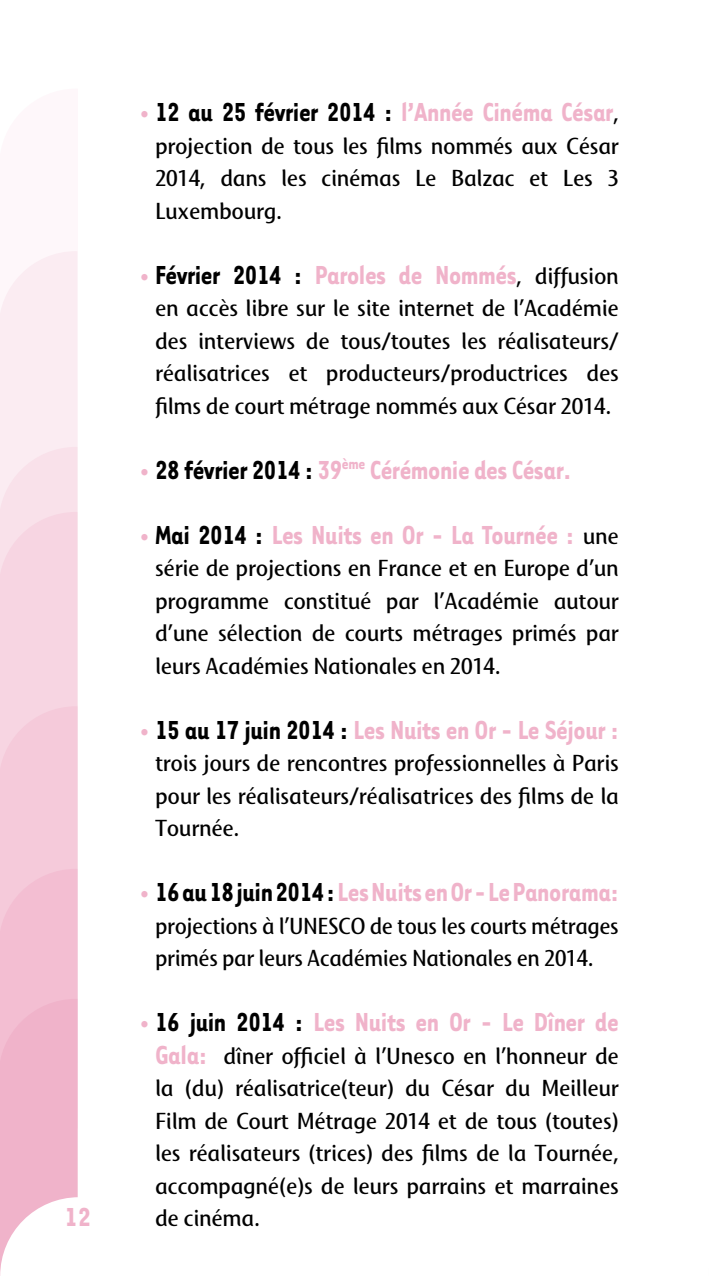
<style>
.page{position:relative;width:709px;height:1276px;background:#fff}
.page>*{position:absolute;margin:0;border:0;box-sizing:border-box;transform-origin:0 0}
.t1{font:700 30px/65px "Tarzana Narrow";letter-spacing:-.015em;color:#f0b3ca;scale:.95 1}
.t2{font:700 30px "Tarzana Narrow";letter-spacing:-.015em;color:#000;scale:.95 1}
.t3{font:700 30px "Tarzana Narrow";letter-spacing:-.015em;color:#f0b3ca}
.t4{font:22.5px/32.5px "Mosquito";letter-spacing:-.015em;color:#000;text-align:justify;scale:.95 1}
.t5{font:22.5px/32.5px "Mosquito";letter-spacing:-.015em;color:#000;scale:.93 1}
.t6{font:22.5px "Mosquito";color:#f0b3ca}
.s1{color:#f0b3ca}
.s2{font-family:"Mosquito";font-weight:400;font-size:22.5px}
.s3{color:#000}
.s4{font-family:"Mosquito";font-weight:400;font-size:22.5px;color:#000}
.s5{font-family:"Tarzana Narrow";font-weight:700;font-size:30px;color:#f0b3ca}
</style>
<div class="page">
<svg style="left:77px;top:251px;width:1px;height:454px"></svg>
<svg style="left:0;top:251px;width:77px;height:196px;background:#fbecf2"></svg>
<svg style="left:0;top:447px;width:77px;height:65px;background:#f9e3eb"></svg>
<svg style="left:0;top:512px;width:77px;height:194px;background:#f7d5e2"></svg>
<svg style="left:0;top:706px;width:77px;height:163px;background:#f5cbda"></svg>
<svg style="left:0;top:869px;width:78px;height:407px"></svg>
<h1 class="t3" style="left:65px;top:1198px;width:28px">12</h1>
<p class="t6" style="left:139px;top:100px;width:12px">•</p>
<h1 class="t2" style="left:155px;top:93px;width:490px">12 au 25 février 2014 : <span class="s1">l’Année Cinéma César</span><span class="s2">,</span></h1>
<p class="t4" style="left:155px;top:129px;width:490px">projection de tous les films nommés aux César 2014, dans les cinémas Le Balzac et Les 3<br>Luxembourg.</p>
<p class="t6" style="left:139px;top:262px;width:12px">•</p>
<p class="t6" style="left:139px;top:457px;width:12px">•</p>
<p class="t6" style="left:139px;top:522px;width:12px">•</p>
<h1 class="t1" style="left:155px;top:241px;width:490px"><span class="s3">Février 2014 :</span> Paroles de Nommés<span class="s4">, diffusion</span></h1>
<p class="t4" style="left:155px;top:291px;width:490px">en accès libre sur le site internet de l’Académie des interviews de tous/toutes les réalisateurs/ réalisatrices et producteurs/productrices des films de court métrage nommés aux César 2014.</p>
<h1 class="t1" style="left:155px;top:436px;width:490px"><span class="s3">28 février 2014 :</span> 39<sup>ème</sup> Cérémonie des César.<br><span class="s3">Mai 2014 :</span> Les Nuits en Or - La Tournée : <span class="s4">une</span></h1>
<p class="t4" style="left:155px;top:551px;width:490px">série de projections en France et en Europe d’un programme constitué par l’Académie autour d’une sélection de courts métrages primés par leurs Académies Nationales en 2014.</p>
<h1 class="t1" style="left:155px;top:696px;width:490px"><span class="s3">15 au 17 juin 2014 :</span> Les Nuits en Or - Le Séjour :</h1>
<p class="t4" style="left:155px;top:746px;width:490px">trois jours de rencontres professionnelles à Paris pour les réalisateurs/réalisatrices des films de la Tournée.</p>
<p class="t6" style="left:139px;top:717px;width:12px">•</p>
<p class="t6" style="left:139px;top:880px;width:12px">•</p>
<h1 class="t1" style="left:155px;top:858px;width:490px"><span class="s3">16 au 18 juin 2014 :</span>Les Nuits en Or - Le Panorama:</h1>
<p class="t5" style="left:155px;top:909px;width:500px">projections à l’UNESCO de tous les courts métrages primés par leurs Académies Nationales en 2014.</p>
<p class="t6" style="left:139px;top:1010px;width:12px">•</p>
<h1 class="t1" style="left:155px;top:988px;width:490px"><span class="s3">16 juin 2014 :</span> Les Nuits en Or - Le Dîner de</h1>
<p class="t4" style="left:155px;top:1039px;width:490px"><span class="s5">Gala:</span> dîner officiel à l’Unesco en l’honneur de la (du) réalisatrice(teur) du César du Meilleur Film de Court Métrage 2014 et de tous (toutes) les réalisateurs (trices) des films de la Tournée, accompagné(e)s de leurs parrains et marraines de cinéma.</p>
</div>
